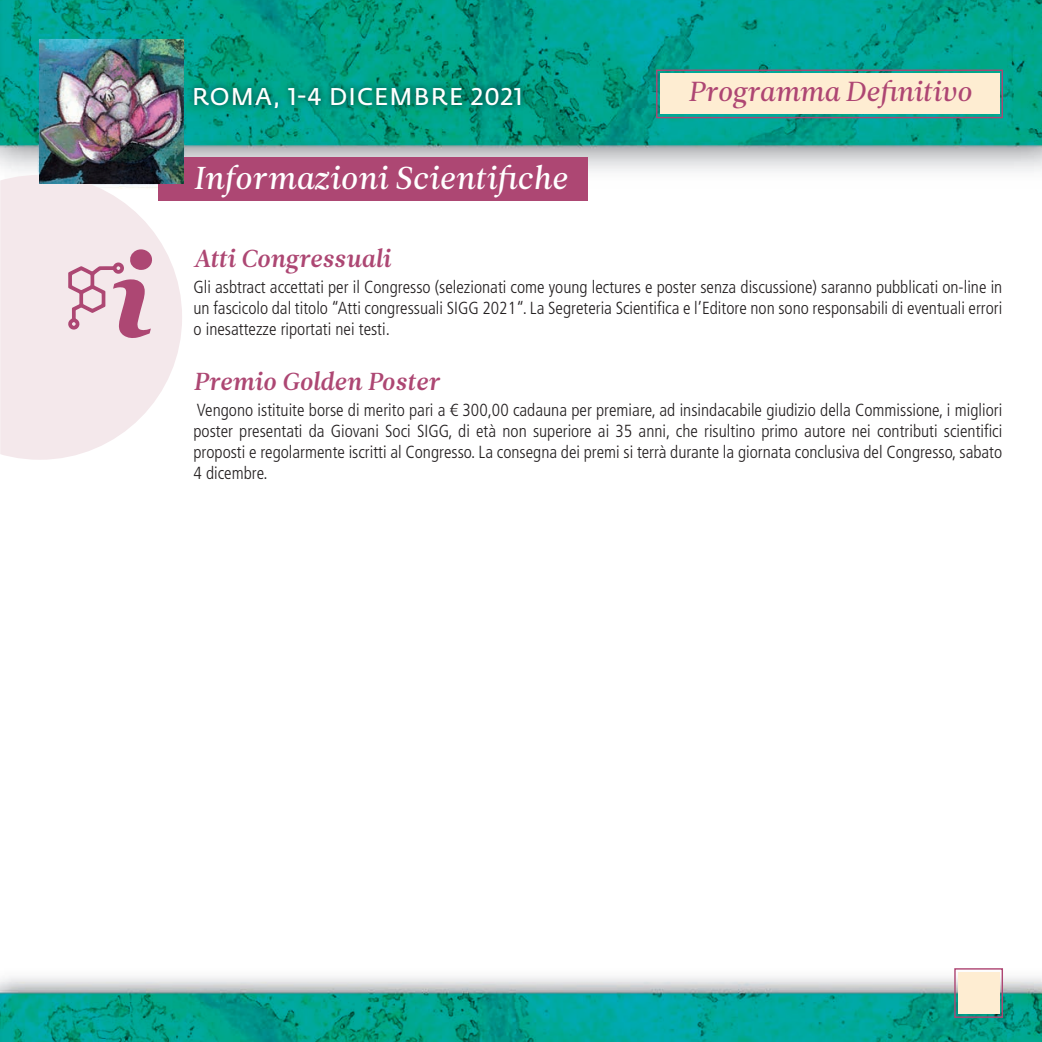
<style>
.page{position:relative;width:1042px;height:1042px;background:#fff}
.page>*{position:absolute;margin:0;border:0;box-sizing:border-box;transform-origin:0 0}
.t1{font:31.68px "Leitura News Italic 2";color:#fff}
.t2{font:27.47px "Leitura News Italic 2";letter-spacing:-.01em;color:#ae4673}
.t3{font:24.5px "Leitura News Italic 3";color:#ad4773}
.t4{font:23.97px "Fedra Sans Pro";letter-spacing:.05em;color:#fff}
.t5{font:300 condensed 17.5px/21px "Frutiger LT Std";color:#231f20;text-align:justify}
</style>
<div class="page">
<img style="left:0;top:0;width:1042px;height:1042px">
<svg style="left:0;top:175px;width:182px;height:285px;fill:#f4e8eb"></svg>
<div style="left:159px;top:157px;width:429px;height:44px;background:#ad4773"></div>
<svg style="left:68px;top:248px;width:86px;height:90px;background:#deb6c6"></svg>
<img style="left:40px;top:40px;width:144px;height:144px">
<div style="left:656px;top:70px;width:347px;height:48px;border:1px solid #ae4673"></div>
<div style="left:660px;top:73px;width:339px;height:41px;background:#feeccd"></div>
<div style="left:954px;top:968px;width:49px;height:50px;border:1px solid #ae4673"></div>
<div style="left:958px;top:972px;width:41px;height:41px;background:#feeccd"></div>
<img style="left:182px;top:74px;width:352px;height:48px">
<h3 class="t4" style="left:192px;top:81px;width:332px">ROMA, 1-4 DICEMBRE 2021</h3>
<h2 class="t2" style="left:688px;top:76px;width:285px">Programma Definitivo</h2>
<h1 class="t1" style="left:193px;top:160px;width:375px">Informazioni Scientifiche</h1>
<h3 class="t3" style="left:193px;top:244px;width:198px">Atti Congressuali</h3>
<p class="t5" style="left:193px;top:277px;width:810px">Gli asbtract accettati per il Congresso (selezionati come young lectures e poster senza discussione) saranno pubblicati on-line in un fascicolo dal titolo “Atti congressuali SIGG 2021“. La Segreteria Scientifica e l’Editore non sono responsabili di eventuali errori o inesattezze riportati nei testi.</p>
<h3 class="t3" style="left:193px;top:367px;width:248px">Premio Golden Poster</h3>
<p class="t5" style="left:193px;top:400px;width:810px">Vengono istituite borse di merito pari a € 300,00 cadauna per premiare, ad insindacabile giudizio della Commissione, i migliori poster presentati da Giovani Soci SIGG, di età non superiore ai 35 anni, che risultino primo autore nei contributi scientifici proposti e regolarmente iscritti al Congresso. La consegna dei premi si terrà durante la giornata conclusiva del Congresso, sabato 4 dicembre.</p>
</div>
